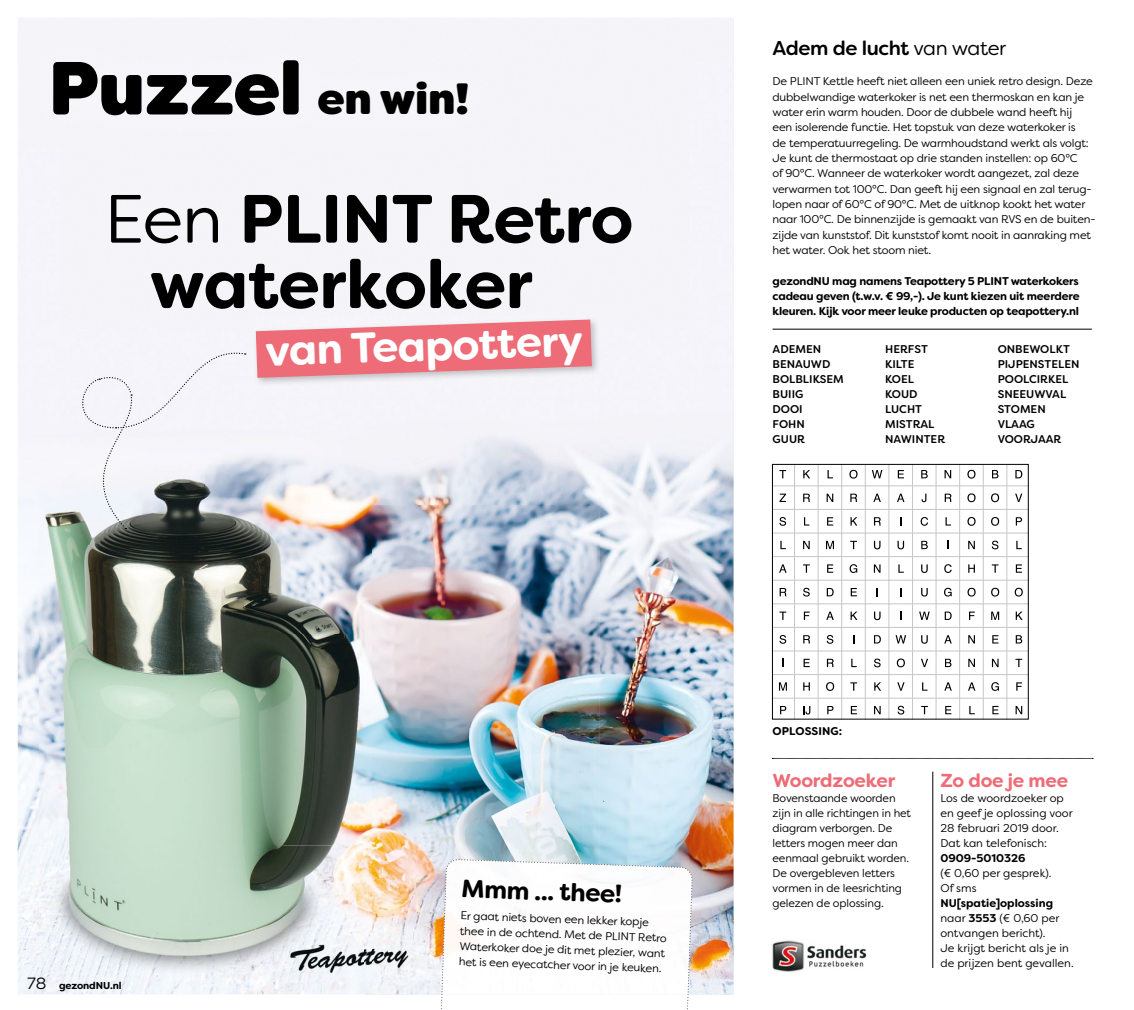
<style>
.page{position:relative;width:1134px;height:1010px;background:#fff}
.page>*{position:absolute;margin:0;border:0;box-sizing:border-box;transform-origin:0 0}
.t1{font:800 75px "Filson Soft";letter-spacing:-.01em;color:#000}
.t2{font:700 68.12px/65.4px "Filson Soft";letter-spacing:-.01em;color:#000}
.t3{font:700 42.75px "Filson Soft";color:#fff}
.t4{font:700 25px "Filson Soft";color:#000}
.t5{font:500 20px "Filson Soft";letter-spacing:-.02em;color:#000}
.t6{font:700 18.75px "Filson Soft";letter-spacing:-.01em;color:#ed6c77}
.t7{font:11.25px/15px "Filson Soft";letter-spacing:-.015em;color:#000}
.t8{font:700 11.25px/15.2px "Filson Soft";letter-spacing:-.015em;color:#000;text-align:justify}
.t9{font:500 11.25px/15px "Filson Soft";color:#000}
.t10{font:700 11.25px "Filson Soft";letter-spacing:.01em;color:#000}
.t11{font:700 10px "Filson Soft";letter-spacing:-.015em;color:#000}
.s1{font-size:43.75px}
.s2{font-weight:400}
.s3{font-weight:400;font-size:16.25px}
.s4{font-weight:700}
</style>
<div class="page">
<img style="left:692px;top:62px;width:41px;height:932px">
<img style="left:18px;top:62px;width:44px;height:932px">
<img style="left:689px;top:65px;width:3px;height:794px">
<img style="left:600px;top:328px;width:89px;height:531px">
<img style="left:286px;top:403px;width:314px;height:103px">
<img style="left:371px;top:506px;width:183px;height:355px">
<img style="left:554px;top:506px;width:46px;height:353px">
<img style="left:363px;top:861px;width:77px;height:133px">
<img style="left:40px;top:994px;width:224px;height:1px">
<img style="left:21px;top:845px;width:42px;height:149px">
<img style="left:63px;top:972px;width:300px;height:22px">
<img style="left:39px;top:464px;width:332px;height:383px">
<img style="left:363px;top:847px;width:8px;height:85px">
<img style="left:39px;top:845px;width:324px;height:127px">
<img style="left:290px;top:932px;width:120px;height:50px">
<svg style="left:440px;top:859px;width:253px;height:151px"></svg>
<div style="left:20px;top:29px;width:479px;height:118px;background:#f5f4f9"></div>
<svg style="left:208px;top:295px;width:431px;height:108px"></svg>
<svg style="left:72px;top:347px;width:174px;height:182px"></svg>
<img style="left:772px;top:940px;width:95px;height:32px">
<svg style="left:774px;top:466px;width:252px;height:251px"></svg>
<div style="left:772px;top:464px;width:256px;height:255px;border:1px solid #000"></div>
<hr style="left:772px;top:329px;width:320px;height:1px;background:#000">
<hr style="left:932px;top:772px;width:1px;height:196px;background:#000">
<svg style="left:772px;top:758px;width:321px;height:1px"></svg>
<h1 class="t1" style="left:49px;top:40px;width:422px">Puzzel <span class="s1">en win!</span></h1>
<h2 class="t2" style="left:149px;top:186px;width:486px;text-indent:-45px"><span class="s2">Een</span> PLINT Retro waterkoker</h2>
<h3 class="t3" style="left:264px;top:324px;width:320px;rotate:-2deg">van Teapottery</h3>
<h3 class="t5" style="left:772px;top:35px;width:235px">Adem de lucht <span class="s2">van water</span></h3>
<p class="t7" style="left:772px;top:74px;width:325px">De PLINT Kettle heeft niet alleen een uniek retro design. Deze dubbelwandige waterkoker is net een thermoskan en kan je water erin warm houden. Door de dubbele wand heeft hij<br>een isolerende functie. Het topstuk van deze waterkoker is<br>de temperatuurregeling. De warmhoudstand werkt als volgt:<br>Je kunt de thermostaat op drie standen instellen: op 60°C<br>of 90°C. Wanneer de waterkoker wordt aangezet, zal deze verwarmen tot 100°C. Dan geeft hij een signaal en zal terug&shy;lopen naar of 60°C of 90°C. Met de uitknop kookt het water naar 100°C. De binnenzijde is gemaakt van RVS en de buiten&shy;zijde van kunststof. Dit kunststof komt nooit in aanraking met het water. Ook het stoom niet.</p>
<p class="t8" style="left:772px;top:273px;width:309px">gezondNU mag namens Teapottery 5 PLINT waterkokers cadeau geven (t.w.v. € 99,-). Je kunt kiezen uit meerdere kleuren. Kijk voor meer leuke producten op teapottery.nl</p>
<p class="t9" style="left:773px;top:342px;width:73px">ADEMEN<br>BENAUWD<br>BOLBLIKSEM<br>BUIIG<br>DOOI<br>FOHN<br>GUUR</p>
<p class="t9" style="left:885px;top:342px;width:62px">HERFST<br>KILTE<br>KOEL<br>KOUD<br>LUCHT<br>MISTRAL<br>NAWINTER</p>
<p class="t9" style="left:998px;top:342px;width:83px">ONBEWOLKT<br>PIJPENSTELEN<br>POOLCIRKEL<br>SNEEUWVAL<br>STOMEN<br>VLAAG<br>VOORJAAR</p>
<p class="t11" style="left:27px;top:979px;width:96px"><span class="s3">78</span> gezondNU.nl</p>
<h3 class="t4" style="left:462px;top:872px;width:162px;rotate:2deg">Mmm ... thee!</h3>
<p class="t7" style="left:461px;top:908px;width:208px;rotate:2deg">Er gaat niets boven een lekker kopje thee in de ochtend. Met de PLINT Retro Waterkoker doe je dit met plezier, want het is een eyecatcher voor in je keuken.</p>
<p class="t10" style="left:772px;top:724px;width:71px">OPLOSSING:</p>
<h3 class="t6" style="left:772px;top:768px;width:124px">Woordzoeker</h3>
<p class="t7" style="left:772px;top:791px;width:140px">Bovenstaande woorden zijn in alle richtingen in het diagram verborgen. De letters mogen meer dan eenmaal gebruikt worden.<br>De overgebleven letters vormen in de leesrichting gelezen de oplossing.</p>
<h3 class="t6" style="left:940px;top:768px;width:129px">Zo doe je mee</h3>
<p class="t7" style="left:940px;top:790px;width:134px">Los de woordzoeker op en geef je oplossing voor<br>28 februari 2019 door.<br>Dat kan telefonisch:</p>
<p class="t8" style="left:940px;top:850px;width:87px">0909-5010326</p>
<p class="t7" style="left:940px;top:865px;width:113px">(€ 0,60 per gesprek).<br>Of sms</p>
<p class="t7" style="left:940px;top:895px;width:135px"><span class="s4">NU[spatie]oplossing </span>naar <span class="s4">3553</span> (€ 0,60 per ontvangen bericht).<br>Je krijgt bericht als je in de prijzen bent gevallen.</p>
</div>
